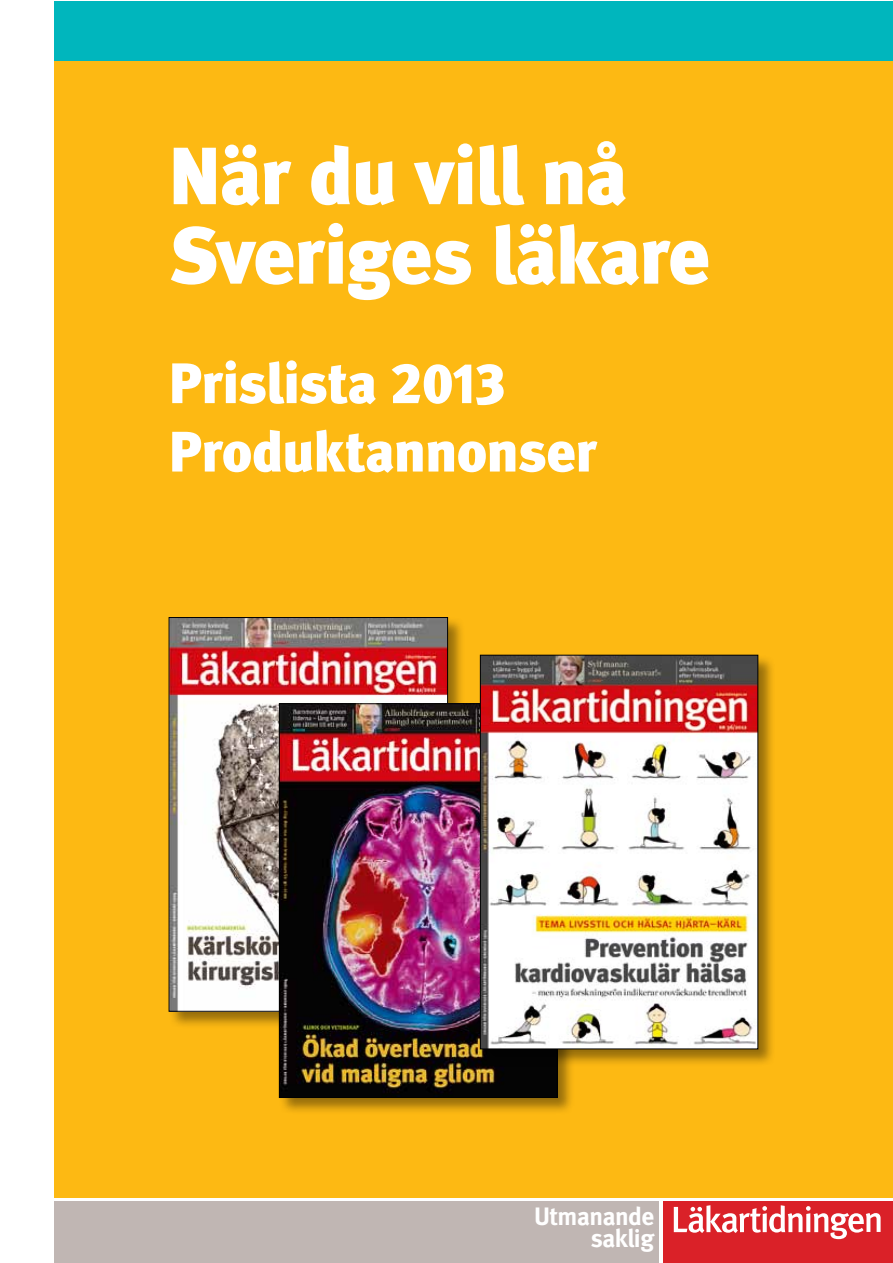
<style>
.page{position:relative;width:893px;height:1263px;background:#fff}
.page>*{position:absolute;margin:0;border:0;box-sizing:border-box;transform-origin:0 0}
.t1{font:81px/79.5px "Meta LT Black";letter-spacing:-.015em;color:#fff}
.t2{font:57px/68.4px "Meta LT Black";letter-spacing:-.015em;color:#fff}
.t3{font:25.2px/22.5px "Meta LT Bold";letter-spacing:-.02em;color:#fff;text-align:right}
.s1{font-family:"Meta LT Black Utilities"}
</style>
<div class="page">
<div style="left:54px;top:1px;width:838px;height:61px;background:#00b6bd"></div>
<div style="left:54px;top:62px;width:838px;height:1135px;background:#fdb913"></div>
<div style="left:54px;top:1201px;width:605px;height:62px;background:#c0b6b3"></div>
<div style="left:663px;top:1201px;width:229px;height:62px;background:#da2128"></div>
<svg style="left:674px;top:1205px;width:207px;height:34px"></svg>
<div style="left:168px;top:617px;width:297px;height:412px;background:#000;opacity:.4"></div>
<img style="left:171px;top:619px;width:275px;height:390px">
<div style="left:279px;top:703px;width:296px;height:412px;background:#000;opacity:.4"></div>
<img style="left:281px;top:705px;width:275px;height:391px">
<div style="left:480px;top:654px;width:295px;height:412px;background:#000;opacity:.4"></div>
<img style="left:482px;top:657px;width:274px;height:390px">
<div style="left:480px;top:655px;width:278px;height:394px;border:1px solid #000"></div>
<h1 class="t1" style="left:169px;top:135px;width:543px">När du vill nå<br>Sveriges läkare</h1>
<p class="t2" style="left:169px;top:349px;width:430px">Prislista <span class="s1">2013<br></span>Produktannonser</p>
<p class="t3" style="left:534px;top:1204px;width:122px">Utmanande saklig</p>
</div>
